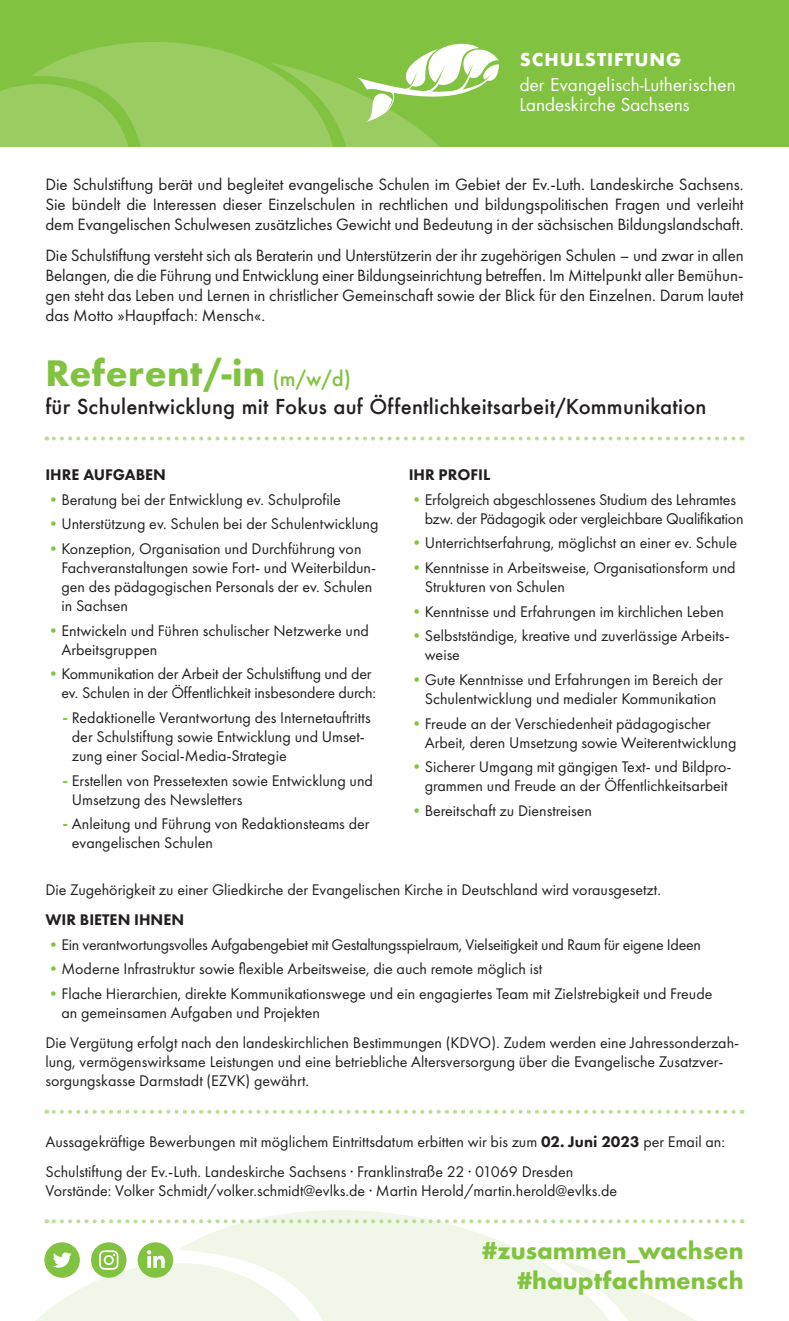
<style>
.page{position:relative;width:789px;height:1321px;background:#fff}
.page>*{position:absolute;margin:0;border:0;box-sizing:border-box;transform-origin:0 0}
.t1{font:700 34px "Futura";letter-spacing:.01em;color:#81c340}
.t2{font:700 22.4px/29px "Futura";color:#81c340;text-align:right}
.t3{font:500 20px "Futura";letter-spacing:.01em;color:#231f20}
.t4{font:17.2px/20.6px "Futura Std";letter-spacing:.01em;color:#fff}
.t5{font:700 17.2px "Futura";letter-spacing:.05em;color:#fff}
.t6{font:17px/20px "Futura PT";letter-spacing:-.005em;color:#231f20;text-align:justify}
.t7{font:16px/19px "Futura PT";color:#231f20}
.t8{font:16px "Futura PT";letter-spacing:-.02em;color:#231f20}
.t9{font:800 16px "Futura PT";color:#231f20}
.s1{font-weight:500;font-size:20px}
.s2{color:#81c340}
.s3{font-weight:800;color:#81c340}
.s4{font-weight:800}
</style>
<div class="page">
<div style="left:0;top:0;width:788px;height:166px;background:#81c340"></div>
<svg style="left:0;top:42px;width:499px;height:105px;fill:#9acc62"></svg>
<div style="left:0;top:147px;width:788px;height:1174px;background:#fff"></div>
<svg style="left:36px;top:1210px;width:709px;height:111px;fill:#f0f7e8"></svg>
<svg style="left:356px;top:42px;width:142px;height:80px"></svg>
<svg style="left:138px;top:1242px;width:35px;height:36px"></svg>
<svg style="left:44px;top:1242px;width:36px;height:36px"></svg>
<svg style="left:91px;top:1242px;width:35px;height:36px"></svg>
<svg style="left:46px;top:436px;width:687px;height:4px"></svg>
<svg style="left:46px;top:1110px;width:687px;height:4px"></svg>
<svg style="left:46px;top:1219px;width:687px;height:4px"></svg>
<p class="t5" style="left:519px;top:47px;width:163px">SCHULSTIFTUNG</p>
<p class="t4" style="left:519px;top:74px;width:217px">der Evangelisch-Lutherischen<br>Landeskirche Sachsens</p>
<p class="t6" style="left:45px;top:174px;width:699px">Die Schulstiftung berät und begleitet evangelische Schulen im Gebiet der Ev.-Luth. Landeskirche Sachsens.<br>Sie bündelt die Interessen dieser Einzelschulen in rechtlichen und bildungspolitischen Fragen und verleiht dem Evangelischen Schulwesen zusätzliches Gewicht und Bedeutung in der sächsischen Bildungslandschaft.</p>
<p class="t6" style="left:45px;top:246px;width:699px">Die Schulstiftung versteht sich als Beraterin und Unterstützerin der ihr zugehörigen Schulen – und zwar in allen Belangen, die die Führung und Entwicklung einer Bildungseinrichtung betreffen. Im Mittelpunkt aller Bemühun&shy;gen steht das Leben und Lernen in christlicher Gemeinschaft sowie der Blick für den Einzelnen. Darum lautet das Motto »Hauptfach: Mensch«.</p>
<h1 class="t1" style="left:45px;top:349px;width:307px">Referent/-in <span class="s1">(m/w/d)</span></h1>
<p class="t3" style="left:45px;top:393px;width:662px">für Schulentwicklung mit Fokus auf Öffentlichkeitsarbeit/Kommunikation</p>
<p class="t9" style="left:45px;top:465px;width:122px">IHRE AUFGABEN</p>
<p class="t7" style="left:45px;top:490px;width:297px"><span class="s2">•</span>Beratung bei der Entwicklung ev. Schulprofile</p>
<p class="t7" style="left:45px;top:514px;width:334px"><span class="s2">•</span>Unterstützung ev. Schulen bei der Schulentwicklung</p>
<p class="t7" style="left:61px;top:539px;width:316px;text-indent:-16px"><span class="s2">•</span>Konzeption, Organisation und Durchführung von Fachveranstaltungen sowie Fort- und Weiterbildun&shy;gen des pädagogischen Personals der ev. Schulen in Sachsen</p>
<p class="t7" style="left:61px;top:621px;width:309px;text-indent:-16px"><span class="s2">•</span>Entwickeln und Führen schulischer Netzwerke und<br>Arbeitsgruppen</p>
<p class="t7" style="left:45px;top:664px;width:332px;text-align:right"><span class="s2">•</span>Kommunikation der Arbeit der Schulstiftung und der ev. Schulen in der Öffentlichkeit insbesondere durch:</p>
<p class="t7" style="left:72px;top:708px;width:300px;text-indent:-9px"><span class="s3">-</span> Redaktionelle Verantwortung des Internetauftritts der Schulstiftung sowie Entwicklung und Umset&shy;zung einer Social-Media-Strategie</p>
<p class="t7" style="left:72px;top:771px;width:302px;text-indent:-9px"><span class="s3">-</span> Erstellen von Pressetexten sowie Entwicklung und<br>Umsetzung des Newsletters</p>
<p class="t7" style="left:72px;top:814px;width:299px;text-indent:-9px"><span class="s3">-</span> Anleitung und Führung von Redaktionsteams der evangelischen Schulen</p>
<p class="t9" style="left:408px;top:464px;width:83px">IHR PROFIL</p>
<p class="t7" style="left:424px;top:490px;width:320px;text-indent:-16px"><span class="s2">•</span>Erfolgreich abgeschlossenes Studium des Lehramtes bzw. der Pädagogik oder vergleichbare Qualifikation</p>
<p class="t7" style="left:408px;top:533px;width:329px"><span class="s2">•</span>Unterrichtserfahrung, möglichst an einer ev. Schule</p>
<p class="t7" style="left:424px;top:558px;width:312px;text-indent:-16px"><span class="s2">•</span>Kenntnisse in Arbeitsweise, Organisationsform und<br>Strukturen von Schulen</p>
<p class="t7" style="left:408px;top:602px;width:316px"><span class="s2">•</span>Kenntnisse und Erfahrungen im kirchlichen Leben</p>
<p class="t7" style="left:424px;top:626px;width:306px;text-indent:-16px"><span class="s2">•</span>Selbstständige, kreative und zuverlässige Arbeits&shy;weise</p>
<p class="t7" style="left:408px;top:670px;width:315px;text-align:center"><span class="s2">•</span>Gute Kenntnisse und Erfahrungen im Bereich der<br>Schulentwicklung und medialer Kommunikation</p>
<p class="t7" style="left:424px;top:714px;width:313px;text-indent:-16px"><span class="s2">•</span>Freude an der Verschiedenheit pädagogischer<br>Arbeit, deren Umsetzung sowie Weiterentwicklung</p>
<p class="t7" style="left:408px;top:757px;width:324px;text-align:right"><span class="s2">•</span>Sicherer Umgang mit gängigen Text- und Bildpro&shy;grammen und Freude an der Öffentlichkeitsarbeit</p>
<p class="t7" style="left:408px;top:801px;width:185px"><span class="s2">•</span>Bereitschaft zu Dienstreisen</p>
<p class="t7" style="left:45px;top:880px;width:616px">Die Zugehörigkeit zu einer Gliedkirche der Evangelischen Kirche in Deutschland wird vorausgesetzt.</p>
<p class="t9" style="left:45px;top:909px;width:140px">WIR BIETEN IHNEN</p>
<p class="t8" style="left:45px;top:935px;width:656px"><span class="s2">•</span>Ein verantwortungsvolles Aufgabengebiet mit Gestaltungsspielraum, Vielseitigkeit und Raum für eigene Ideen</p>
<p class="t7" style="left:45px;top:959px;width:498px"><span class="s2">•</span>Moderne Infrastruktur sowie flexible Arbeitsweise, die auch remote möglich ist</p>
<p class="t7" style="left:61px;top:984px;width:652px;text-indent:-16px"><span class="s2">•</span>Flache Hierarchien, direkte Kommunikationswege und ein engagiertes Team mit Zielstrebigkeit und Freude an gemeinsamen Aufgaben und Projekten</p>
<p class="t7" style="left:45px;top:1033px;width:695px">Die Vergütung erfolgt nach den landeskirchlichen Bestimmungen (KDVO). Zudem werden eine Jahressonderzah&shy;lung, vermögenswirksame Leistungen und eine betriebliche Altersversorgung über die Evangelische Zusatzver&shy;sorgungskasse Darmstadt (EZVK) gewährt.</p>
<p class="t7" style="left:45px;top:1126px;width:680px;line-height:30.4px">Aussagekräftige Bewerbungen mit möglichem Eintrittsdatum erbitten wir bis zum <span class="s4">02. Juni 2023</span> per Email an:<br>Schulstiftung der Ev.-Luth. Landeskirche Sachsens · Franklinstraße 22 · 01069 Dresden</p>
<p class="t7" style="left:45px;top:1181px;width:573px">Vorstände: Volker Schmidt/volker.schmidt@evlks.de · Martin Herold/martin.herold@evlks.de</p>
<h2 class="t2" style="left:482px;top:1236px;width:263px">#zusammen_wachsen #hauptfachmensch</h2>
</div>
